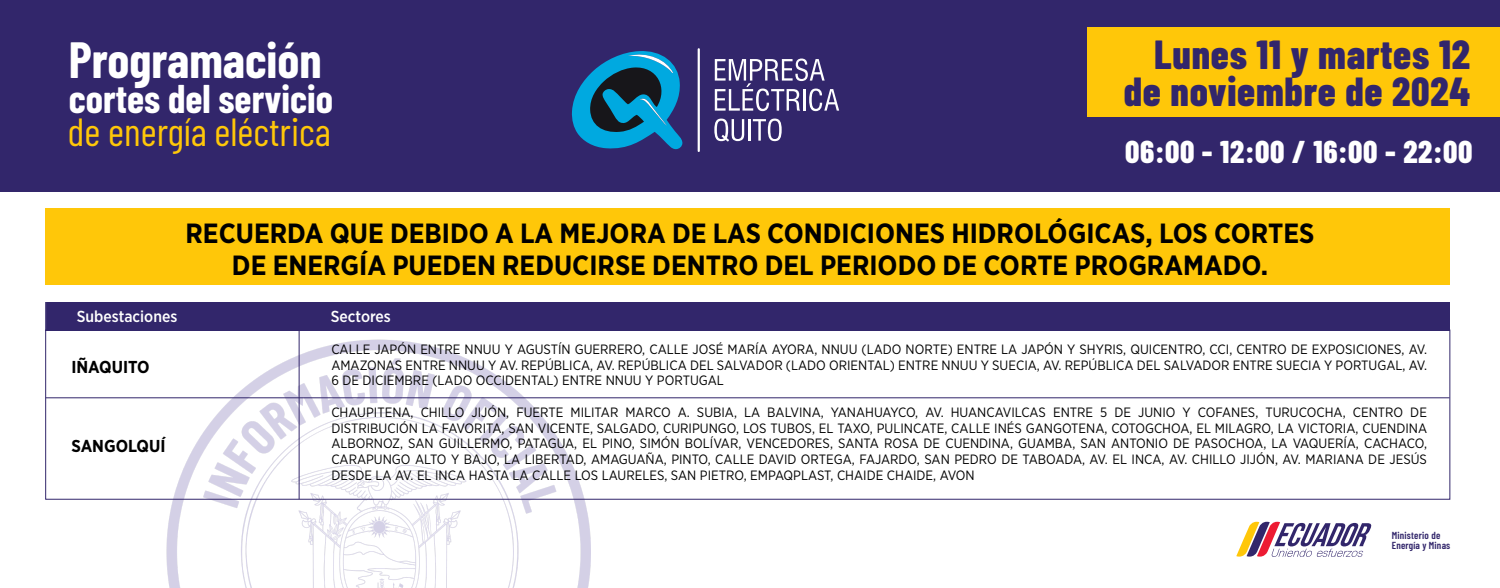
<style>
.page{position:relative;width:1500px;height:588px;background:#fff}
.page>*{position:absolute;margin:0;border:0;box-sizing:border-box;transform-origin:0 0}
.t1{font:700 49.65px "Barlow Condensed";color:#fff}
.t2{font:800 40.5px/36.8px "Barlow Condensed";letter-spacing:.02em;color:#32266b;text-align:right}
.t3{font:39.15px "Barlow Condensed";color:#ffc709}
.t4{font:700 39.15px "Barlow Condensed";color:#fff}
.t5{font:800 31.5px "Barlow Condensed";letter-spacing:.02em;color:#fff}
.t6{font:700 27.75px/31.5px "Gotham Narrow";color:#000;text-align:center}
.t7{font:700 17.25px "Gotham Narrow";color:#000}
.t8{font:500 15.98px "Gotham Narrow";color:#fff}
.t9{font:13.5px/15.8px "Gotham Narrow";color:#000;text-align:justify}
.t10{font:600 10.2px/10.2px "Barlow Condensed";letter-spacing:.02em;color:#32266b}
</style>
<div class="page">
<img style="left:153px;top:331px;width:437px;height:257px">
<svg style="left:1236px;top:521px;width:136px;height:36px"></svg>
<div style="left:0;top:0;width:1500px;height:192px;background:#32266b"></div>
<svg style="left:571px;top:51px;width:112px;height:99px"></svg>
<hr style="left:698px;top:48px;width:2px;height:104px;background:#fff">
<svg style="left:715px;top:58px;width:124px;height:53px"></svg>
<svg style="left:714px;top:119px;width:30px;height:23px"></svg>
<hr style="left:748px;top:119px;width:3px;height:22px;background:#fff">
<svg style="left:753px;top:119px;width:29px;height:22px"></svg>
<div style="left:45px;top:302px;width:1405px;height:28px;background:#32266b"></div>
<hr style="left:299px;top:302px;width:1px;height:197px;background:#32266b">
<div style="left:45px;top:329px;width:1405px;height:170px;border:1px solid #32266b"></div>
<hr style="left:46px;top:397px;width:1404px;height:1px;background:#32266b">
<div style="left:46px;top:208px;width:1404px;height:77px;background:#ffc709"></div>
<div style="left:1087px;top:27px;width:413px;height:90px;background:#ffc709"></div>
<h1 class="t1" style="left:69px;top:25px;width:254px">Programación</h1>
<h3 class="t4" style="left:69px;top:71px;width:266px">cortes del servicio</h3>
<h3 class="t3" style="left:68px;top:103px;width:265px">de energía eléctrica</h3>
<h2 class="t2" style="left:1124px;top:34px;width:348px">Lunes 11 y martes 12 de noviembre de 2024</h2>
<h3 class="t5" style="left:1125px;top:129px;width:349px">06:00 - 12:00 / 16:00 - 22:00</h3>
<h3 class="t6" style="left:186px;top:218px;width:1130px">RECUERDA QUE DEBIDO A LA MEJORA DE LAS CONDICIONES HIDROLÓGICAS, LOS CORTES<br>DE ENERGÍA PUEDEN REDUCIRSE DENTRO DEL PERIODO DE CORTE PROGRAMADO.</h3>
<p class="t8" style="left:77px;top:306px;width:102px">Subestaciones</p>
<p class="t8" style="left:331px;top:306px;width:62px">Sectores</p>
<p class="t7" style="left:71px;top:355px;width:80px">IÑAQUITO</p>
<p class="t9" style="left:331px;top:341px;width:1097px">CALLE JAPÓN ENTRE NNUU Y AGUSTÍN GUERRERO, CALLE JOSÉ MARÍA AYORA, NNUU (LADO NORTE) ENTRE LA JAPÓN Y SHYRIS, QUICENTRO, CCI, CENTRO DE EXPOSICIONES, AV.<br>AMAZONAS ENTRE NNUU Y AV. REPÚBLICA, AV. REPÚBLICA DEL SALVADOR (LADO ORIENTAL) ENTRE NNUU Y SUECIA, AV. REPÚBLICA DEL SALVADOR ENTRE SUECIA Y PORTUGAL, AV.<br>6 DE DICIEMBRE (LADO OCCIDENTAL) ENTRE NNUU Y PORTUGAL</p>
<p class="t9" style="left:331px;top:404px;width:1097px">CHAUPITENA, CHILLO JIJÓN, FUERTE MILITAR MARCO A. SUBIA, LA BALVINA, YANAHUAYCO, AV. HUANCAVILCAS ENTRE 5 DE JUNIO Y COFANES, TURUCOCHA, CENTRO DE DISTRIBUCIÓN LA FAVORITA, SAN VICENTE, SALGADO, CURIPUNGO, LOS TUBOS, EL TAXO, PULINCATE, CALLE INÉS GANGOTENA, COTOGCHOA, EL MILAGRO, LA VICTORIA, CUENDINA ALBORNOZ, SAN GUILLERMO, PATAGUA, EL PINO, SIMÓN BOLÍVAR, VENCEDORES, SANTA ROSA DE CUENDINA, GUAMBA, SAN ANTONIO DE PASOCHOA, LA VAQUERÍA, CACHACO, CARAPUNGO ALTO Y BAJO, LA LIBERTAD, AMAGUAÑA, PINTO, CALLE DAVID ORTEGA, FAJARDO, SAN PEDRO DE TABOADA, AV. EL INCA, AV. CHILLO JIJÓN, AV. MARIANA DE JESÚS DESDE LA AV. EL INCA HASTA LA CALLE LOS LAURELES, SAN PIETRO, EMPAQPLAST, CHAIDE CHAIDE, AVON</p>
<p class="t7" style="left:71px;top:434px;width:96px">SANGOLQUÍ</p>
<p class="t10" style="left:1392px;top:529px;width:60px">Ministerio de<br>Energía y Minas</p>
</div>
